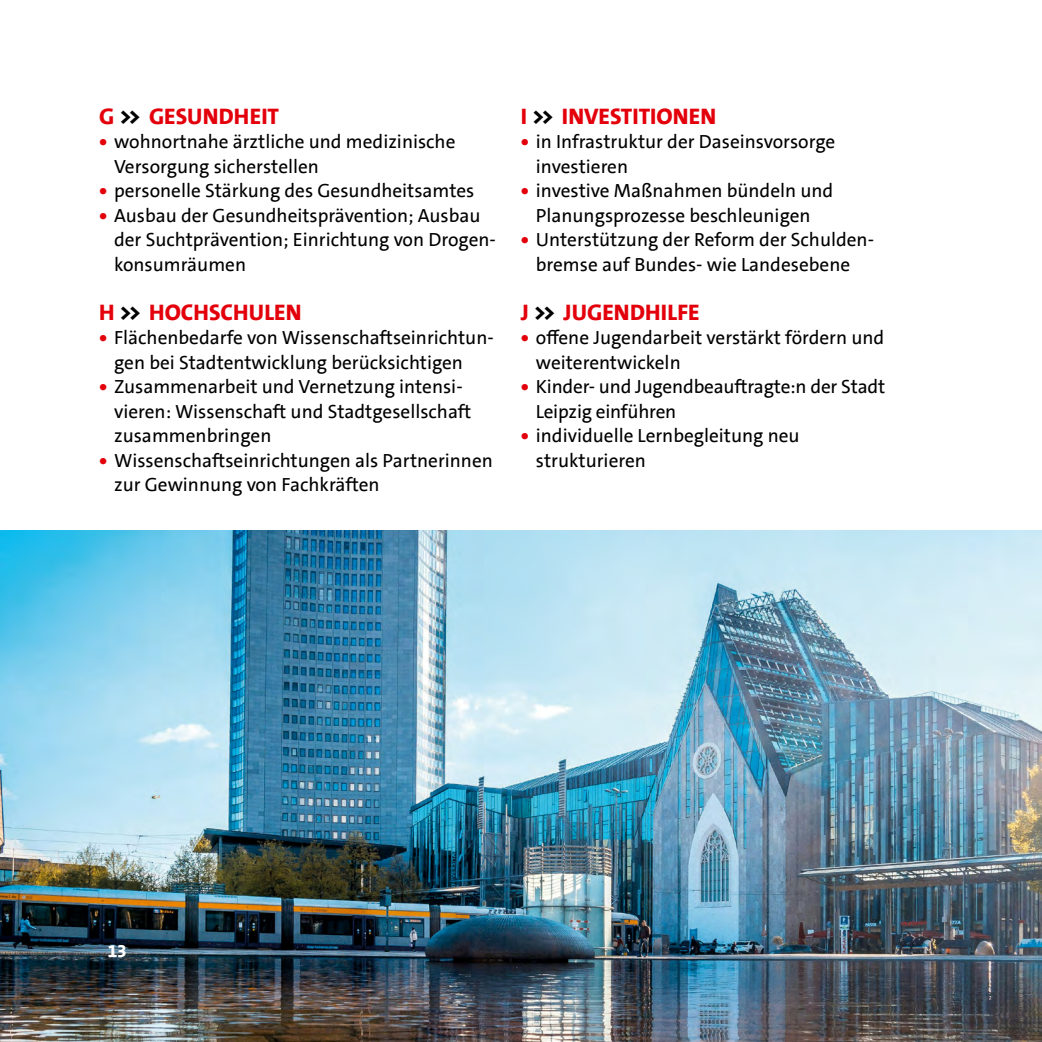
<style>
.page{position:relative;width:1042px;height:1042px;background:#fff}
.page>*{position:absolute;margin:0;border:0;box-sizing:border-box;transform-origin:0 0}
.t1{font:800 22.75px "SPD The Sans";color:#e3000b}
.t2{font:19.25px/24.5px "SPD The Sans";color:#000}
.t3{font:800 17.5px "SPD The Sans";color:#fff}
.s1{color:#000}
.s2{font-weight:800;color:#e3000b}
</style>
<div class="page">
<img style="left:0;top:531px;width:1042px;height:511px">
<p class="t1" style="left:99px;top:101px;width:181px">G <span class="s1">&gt;&gt;</span> GESUNDHEIT</p>
<p class="t2" style="left:114px;top:130px;width:343px;text-indent:-15px"><span class="s2">•</span> wohnortnahe ärztliche und medizinische<br>Versorgung sicherstellen</p>
<p class="t2" style="left:99px;top:179px;width:377px"><span class="s2">•</span> personelle Stärkung des Gesundheitsamtes</p>
<p class="t2" style="left:114px;top:203px;width:383px;text-indent:-15px"><span class="s2">•</span> Ausbau der Gesundheitsprävention; Ausbau der Suchtprävention; Einrichtung von Drogen&shy;konsumräumen</p>
<p class="t1" style="left:99px;top:297px;width:204px">H <span class="s1">&gt;&gt;</span> HOCHSCHULEN</p>
<p class="t2" style="left:114px;top:326px;width:381px;text-indent:-15px"><span class="s2">•</span> Flächenbedarfe von Wissenschaftseinrichtun&shy;gen bei Stadtentwicklung berücksichtigen</p>
<p class="t2" style="left:114px;top:375px;width:359px;text-indent:-15px"><span class="s2">•</span> Zusammenarbeit und Vernetzung intensi&shy;vieren: Wissenschaft und Stadtgesellschaft zusammenbringen</p>
<p class="t2" style="left:114px;top:448px;width:380px;text-indent:-15px"><span class="s2">•</span> Wissenschaftseinrichtungen als Partnerinnen zur Gewinnung von Fachkräften</p>
<p class="t1" style="left:521px;top:101px;width:197px">I <span class="s1">&gt;&gt;</span> INVESTITIONEN</p>
<p class="t2" style="left:536px;top:130px;width:301px;text-indent:-15px"><span class="s2">•</span> in Infrastruktur der Daseinsvorsorge investieren</p>
<p class="t2" style="left:521px;top:179px;width:314px;text-align:center"><span class="s2">•</span> investive Maßnahmen bündeln und<br>Planungsprozesse beschleunigen</p>
<p class="t2" style="left:521px;top:228px;width:353px;text-align:center"><span class="s2">•</span> Unterstützung der Reform der Schulden&shy;bremse auf Bundes- wie Landesebene</p>
<p class="t1" style="left:521px;top:297px;width:180px">J <span class="s1">&gt;&gt;</span> JUGENDHILFE</p>
<p class="t2" style="left:536px;top:326px;width:350px;text-indent:-15px"><span class="s2">•</span> offene Jugendarbeit verstärkt fördern und weiterentwickeln</p>
<p class="t2" style="left:536px;top:375px;width:351px;text-indent:-15px"><span class="s2">•</span> Kinder- und Jugendbeauftragte:n der Stadt<br>Leipzig einführen</p>
<p class="t2" style="left:536px;top:424px;width:265px;text-indent:-15px"><span class="s2">•</span> individuelle Lernbegleitung neu strukturieren</p>
<p class="t3" style="left:108px;top:940px;width:21px">13</p>
</div>
